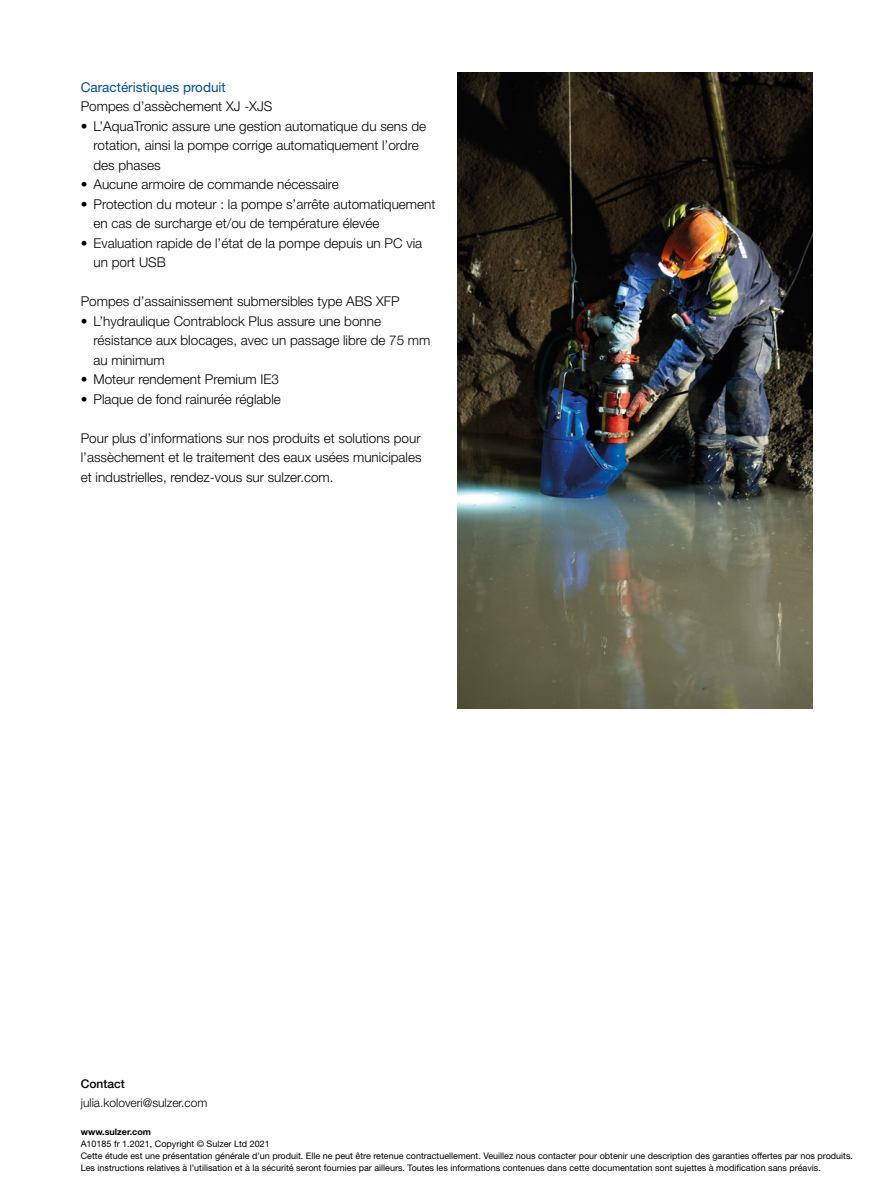
<style>
.page{position:relative;width:893px;height:1191px;background:#fff}
.page>*{position:absolute;margin:0;border:0;box-sizing:border-box;transform-origin:0 0}
.Body_text{font:300 13.5px/19.5px "Helvetica Neue LT Pro";color:#000}
.Subtitle_blue{font:13.5px "Helvetica Neue LT Pro";color:#004e9b}
.Contact_text{font:300 12px "Helvetica Neue LT Pro";color:#000}
.Contact_headline{font:500 12px "Helvetica Neue LT Pro";color:#000}
.Disclaimer{font:9px/12px "Helvetica Neue LT Pro";color:#000}
.URL{font:700 9px "Helvetica Neue LT Pro";color:#000}
</style>
<div class="page">
<img style="left:457px;top:72px;width:355px;height:636px">
<p class="Subtitle_blue" style="left:81px;top:79px;width:147px">Caractéristiques produit</p>
<p class="Body_text" style="left:81px;top:96px;width:193px">Pompes d’assèchement XJ -XJS</p>
<p class="Body_text" style="left:94px;top:116px;width:334px;text-indent:-13px">• L’AquaTronic assure une gestion automatique du sens de rotation, ainsi la pompe corrige automatiquement l’ordre des phases</p>
<p class="Body_text" style="left:81px;top:174px;width:260px">• Aucune armoire de commande nécessaire</p>
<p class="Body_text" style="left:94px;top:194px;width:343px;text-indent:-13px">• Protection du moteur : la pompe s’arrête automatiquement en cas de surcharge et/ou de température élevée</p>
<p class="Body_text" style="left:94px;top:233px;width:330px;text-indent:-13px">• Evaluation rapide de l’état de la pompe depuis un PC via un port USB</p>
<p class="Body_text" style="left:81px;top:291px;width:320px">Pompes d’assainissement submersibles type ABS XFP</p>
<p class="Body_text" style="left:94px;top:311px;width:338px;text-indent:-13px">• L’hydraulique Contrablock Plus assure une bonne résistance aux blocages, avec un passage libre de 75 mm au minimum</p>
<p class="Body_text" style="left:81px;top:369px;width:200px">• Moteur rendement Premium IE3</p>
<p class="Body_text" style="left:81px;top:389px;width:202px">• Plaque de fond rainurée réglable</p>
<p class="Body_text" style="left:81px;top:428px;width:342px;text-align:justify">Pour plus d’informations sur nos produits et solutions pour l’assèchement et le traitement des eaux usées municipales et industrielles, rendez-vous sur sulzer.com.</p>
<p class="Contact_headline" style="left:81px;top:1076px;width:46px">Contact</p>
<p class="Contact_text" style="left:81px;top:1095px;width:128px">julia.koloveri@sulzer.com</p>
<p class="URL" style="left:81px;top:1126px;width:72px">www.sulzer.com</p>
<p class="Disclaimer" style="left:81px;top:1137px;width:190px">A10185 fr 1.2021, Copyright © Sulzer Ltd 2021</p>
<p class="Disclaimer" style="left:81px;top:1149px;width:774px">Cette étude est une présentation générale d’un produit. Elle ne peut être retenue contractuellement. Veuillez nous contacter pour obtenir une description des garanties offertes par nos produits.<br>Les instructions relatives à l’utilisation et à la sécurité seront fournies par ailleurs. Toutes les informations contenues dans cette documentation sont sujettes à modification sans préavis.</p>
</div>
